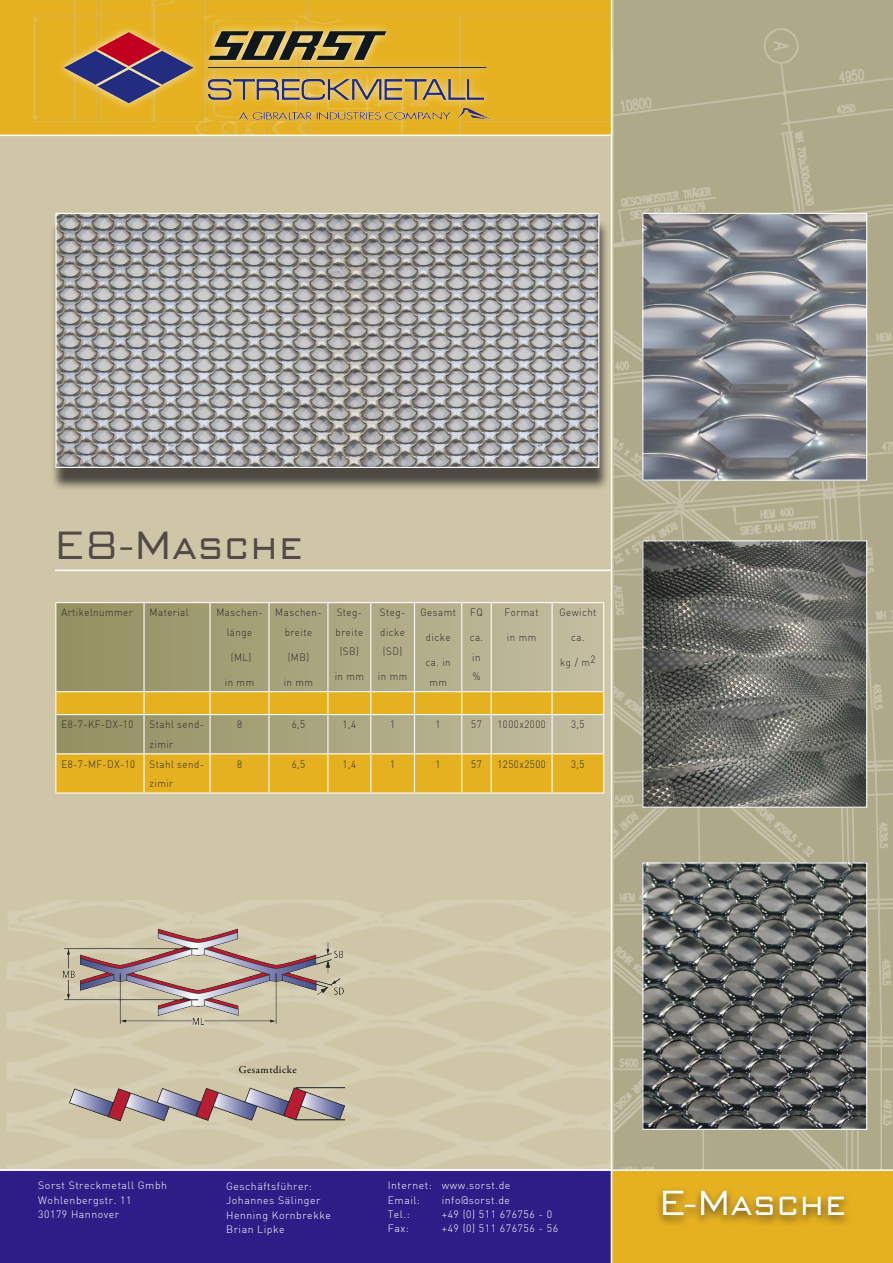
<style>
.page{position:relative;width:893px;height:1263px;background:#fff}
.page>*{position:absolute;margin:0;border:0;box-sizing:border-box;transform-origin:0 0}
.Head_02{font:300 39px "Bank Gothic";letter-spacing:.05em;color:#524a47}
.Head_02-2{font:300 34.5px "Bank Gothic";letter-spacing:.05em;color:#fff}
.Head_02-3{font:300 10.5px/19.5px "DIN";letter-spacing:.05em;color:#2c2c2c;text-align:center;scale:.93 1}
.Head_02-4{font:300 10.5px "DIN";letter-spacing:.05em;color:#fff}
.Head_02-5{font:10.5px "Adobe Garamond Pro";letter-spacing:.05em;color:#000}
</style>
<div class="page">
<div style="left:0;top:136px;width:611px;height:764px;background:#cec6a6"></div>
<svg style="left:612px;top:0;width:281px;height:1169px;background:#b1ac8c"></svg>
<svg style="left:56px;top:603px;width:547px;height:150px;background:#aba780"></svg>
<hr style="left:55px;top:602px;width:89px;height:1px;background:#fcfcfc">
<hr style="left:55px;top:603px;width:1px;height:88px;background:#fcfcfc">
<hr style="left:144px;top:602px;width:66px;height:1px;background:#fcfcfc">
<hr style="left:143px;top:603px;width:2px;height:88px;background:#fcfcfc">
<hr style="left:210px;top:602px;width:59px;height:1px;background:#fcfcfc">
<hr style="left:209px;top:603px;width:2px;height:88px;background:#fcfcfc">
<hr style="left:269px;top:602px;width:59px;height:1px;background:#fcfcfc">
<hr style="left:268px;top:603px;width:2px;height:88px;background:#fcfcfc">
<hr style="left:328px;top:602px;width:43px;height:1px;background:#fcfcfc">
<hr style="left:327px;top:603px;width:1px;height:88px;background:#fcfcfc">
<hr style="left:371px;top:602px;width:43px;height:1px;background:#fcfcfc">
<hr style="left:370px;top:603px;width:1px;height:88px;background:#fcfcfc">
<hr style="left:414px;top:602px;width:48px;height:1px;background:#fcfcfc">
<hr style="left:414px;top:603px;width:1px;height:88px;background:#fcfcfc">
<svg style="left:462px;top:602px;width:29px;height:1px"></svg>
<hr style="left:461px;top:603px;width:1px;height:88px;background:#fcfcfc">
<hr style="left:491px;top:602px;width:61px;height:1px;background:#fcfcfc">
<hr style="left:491px;top:603px;width:1px;height:88px;background:#fcfcfc">
<hr style="left:552px;top:602px;width:52px;height:1px;background:#fcfcfc">
<hr style="left:551px;top:603px;width:2px;height:88px;background:#fcfcfc">
<hr style="left:603px;top:603px;width:1px;height:88px;background:#fcfcfc">
<hr style="left:55px;top:715px;width:1px;height:38px;background:#fcfcfc">
<hr style="left:143px;top:715px;width:2px;height:38px;background:#fcfcfc">
<hr style="left:209px;top:715px;width:2px;height:38px;background:#fcfcfc">
<hr style="left:268px;top:715px;width:2px;height:38px;background:#fcfcfc">
<hr style="left:327px;top:715px;width:1px;height:38px;background:#fcfcfc">
<hr style="left:370px;top:715px;width:1px;height:38px;background:#fcfcfc">
<hr style="left:414px;top:715px;width:1px;height:38px;background:#fcfcfc">
<svg style="left:55px;top:691px;width:549px;height:24px;background:#e7b835"></svg>
<hr style="left:461px;top:715px;width:1px;height:38px;background:#fcfcfc">
<hr style="left:491px;top:714px;width:61px;height:1px;background:#fcfcfc">
<hr style="left:491px;top:715px;width:1px;height:38px;background:#fcfcfc">
<hr style="left:552px;top:714px;width:52px;height:1px;background:#fcfcfc">
<hr style="left:551px;top:715px;width:2px;height:38px;background:#fcfcfc">
<hr style="left:603px;top:715px;width:1px;height:38px;background:#fcfcfc">
<hr style="left:55px;top:753px;width:89px;height:1px;background:#fcfcfc">
<hr style="left:55px;top:754px;width:1px;height:38px;background:#fcfcfc">
<svg style="left:56px;top:753px;width:547px;height:39px;background:#e6b329"></svg>
<hr style="left:461px;top:754px;width:1px;height:38px;background:#fcfcfc">
<hr style="left:491px;top:753px;width:61px;height:1px;background:#fcfcfc">
<hr style="left:491px;top:754px;width:1px;height:38px;background:#fcfcfc">
<hr style="left:552px;top:753px;width:52px;height:1px;background:#fcfcfc">
<hr style="left:551px;top:754px;width:2px;height:38px;background:#fcfcfc">
<hr style="left:603px;top:754px;width:1px;height:38px;background:#fcfcfc">
<hr style="left:55px;top:792px;width:89px;height:2px;background:#fcfcfc">
<hr style="left:144px;top:792px;width:66px;height:2px;background:#fcfcfc">
<hr style="left:210px;top:792px;width:59px;height:2px;background:#fcfcfc">
<hr style="left:269px;top:792px;width:59px;height:2px;background:#fcfcfc">
<hr style="left:328px;top:792px;width:43px;height:2px;background:#fcfcfc">
<hr style="left:371px;top:792px;width:43px;height:2px;background:#fcfcfc">
<hr style="left:414px;top:792px;width:48px;height:2px;background:#fcfcfc">
<hr style="left:462px;top:792px;width:29px;height:2px;background:#fcfcfc">
<hr style="left:491px;top:792px;width:61px;height:2px;background:#fcfcfc">
<hr style="left:552px;top:792px;width:52px;height:2px;background:#fcfcfc">
<img style="left:644px;top:215px;width:221px;height:264px">
<div style="left:642px;top:213px;width:225px;height:268px;border:1px solid #fff"></div>
<div style="left:0;top:1170px;width:611px;height:93px;background:#2e1d86"></div>
<img style="left:0;top:900px;width:611px;height:269px">
<div style="left:50px;top:219px;width:560px;height:272px;background:#231f20;opacity:.75"></div>
<img style="left:57px;top:215px;width:540px;height:251px">
<div style="left:55px;top:213px;width:544px;height:255px;border:1px solid #fff"></div>
<img style="left:644px;top:542px;width:221px;height:264px">
<div style="left:642px;top:540px;width:225px;height:268px;border:1px solid #fff"></div>
<img style="left:644px;top:864px;width:221px;height:264px">
<div style="left:642px;top:862px;width:225px;height:268px;border:1px solid #fff"></div>
<img style="left:56px;top:919px;width:295px;height:116px">
<img style="left:66px;top:1058px;width:278px;height:88px">
<div style="left:612px;top:1169px;width:281px;height:94px;background:#e6b120"></div>
<svg style="left:0;top:0;width:611px;height:135px;background:#e5b123"></svg>
<img style="left:55px;top:19px;width:449px;height:91px">
<hr style="left:55px;top:570px;width:556px;height:1px;background:#fff">
<div style="left:388px;top:1181px;width:174px;height:56px;background:#2e1d86"></div>
<img style="left:237px;top:105px;width:258px;height:17px">
<div style="left:656px;top:1187px;width:197px;height:40px;background:#231f20;opacity:.75"></div>
<p class="Head_02" style="left:55px;top:523px;width:248px">E8-Masche</p>
<p class="Head_02-3" style="left:61px;top:603px;width:78px">Artikelnummer</p>
<p class="Head_02-3" style="left:150px;top:603px;width:44px">Material</p>
<p class="Head_02-3" style="left:216px;top:603px;width:51px">Maschen&shy;länge</p>
<p class="Head_02-3" style="left:231px;top:647px;width:24px">(ML)</p>
<p class="Head_02-3" style="left:225px;top:672px;width:33px">in mm</p>
<p class="Head_02-3" style="left:275px;top:603px;width:51px">Maschen&shy;breite</p>
<p class="Head_02-3" style="left:288px;top:647px;width:25px">(MB)</p>
<p class="Head_02-3" style="left:284px;top:672px;width:33px">in mm</p>
<p class="Head_02-3" style="left:336px;top:603px;width:31px">Steg&shy;breite (SB)</p>
<p class="Head_02-3" style="left:335px;top:667px;width:33px">in mm</p>
<p class="Head_02-3" style="left:380px;top:603px;width:29px;text-align:justify">Steg&shy;dicke (SD)</p>
<p class="Head_02-3" style="left:378px;top:667px;width:33px">in mm</p>
<p class="Head_02-3" style="left:420px;top:603px;width:40px">Gesamt</p>
<p class="Head_02-3" style="left:426px;top:628px;width:28px">dicke</p>
<p class="Head_02-3" style="left:425px;top:652px;width:29px">ca. in mm</p>
<p class="Head_02-3" style="left:470px;top:603px;width:15px">FQ</p>
<p class="Head_02-3" style="left:470px;top:628px;width:16px;text-align:left">ca. in %</p>
<p class="Head_02-3" style="left:505px;top:603px;width:38px">Format</p>
<p class="Head_02-3" style="left:507px;top:628px;width:33px">in mm</p>
<p class="Head_02-3" style="left:559px;top:603px;width:41px">Gewicht</p>
<p class="Head_02-3" style="left:571px;top:628px;width:16px">ca.</p>
<p class="Head_02-3" style="left:560px;top:652px;width:39px">kg / m2</p>
<p class="Head_02-3" style="left:61px;top:715px;width:79px">E8-7-KF-DX-10</p>
<p class="Head_02-3" style="left:150px;top:715px;width:60px;text-align:left">Stahl send&shy;zimir</p>
<p class="Head_02-3" style="left:237px;top:715px;width:7px">8</p>
<p class="Head_02-3" style="left:292px;top:715px;width:16px">6,5</p>
<p class="Head_02-3" style="left:343px;top:715px;width:16px">1,4</p>
<p class="Head_02-3" style="left:390px;top:715px;width:7px">1</p>
<p class="Head_02-3" style="left:436px;top:715px;width:7px">1</p>
<p class="Head_02-3" style="left:471px;top:715px;width:13px">57</p>
<p class="Head_02-3" style="left:497px;top:715px;width:54px">1000x2000</p>
<p class="Head_02-3" style="left:571px;top:715px;width:16px">3,5</p>
<p class="Head_02-3" style="left:61px;top:754px;width:81px">E8-7-MF-DX-10</p>
<p class="Head_02-3" style="left:150px;top:754px;width:60px;text-align:left">Stahl send&shy;zimir</p>
<p class="Head_02-3" style="left:237px;top:754px;width:7px">8</p>
<p class="Head_02-3" style="left:292px;top:754px;width:16px">6,5</p>
<p class="Head_02-3" style="left:343px;top:754px;width:16px">1,4</p>
<p class="Head_02-3" style="left:390px;top:754px;width:7px">1</p>
<p class="Head_02-3" style="left:436px;top:754px;width:7px">1</p>
<p class="Head_02-3" style="left:471px;top:754px;width:13px">57</p>
<p class="Head_02-3" style="left:497px;top:754px;width:54px">1250x2500</p>
<p class="Head_02-3" style="left:571px;top:754px;width:16px">3,5</p>
<p class="Head_02-4" style="left:38px;top:1179px;width:130px">Sorst Streckmetall Gmbh</p>
<p class="Head_02-4" style="left:38px;top:1193px;width:95px">Wohlenbergstr. 11</p>
<p class="Head_02-4" style="left:38px;top:1208px;width:82px">30179 Hannover</p>
<p class="Head_02-5" style="left:239px;top:1063px;width:59px">Gesamtdicke</p>
<p class="Head_02-4" style="left:226px;top:1180px;width:87px">Geschäftsführer:</p>
<p class="Head_02-4" style="left:226px;top:1194px;width:96px">Johannes Sälinger</p>
<p class="Head_02-4" style="left:226px;top:1208px;width:106px">Henning Kornbrekke</p>
<p class="Head_02-4" style="left:226px;top:1223px;width:60px">Brian Lipke</p>
<p class="Head_02-4" style="left:388px;top:1179px;width:124px">Internet: www.sorst.de</p>
<p class="Head_02-4" style="left:388px;top:1193px;width:34px">Email:</p>
<p class="Head_02-4" style="left:442px;top:1193px;width:70px">info@sorst.de</p>
<p class="Head_02-4" style="left:388px;top:1208px;width:24px">Tel.:</p>
<p class="Head_02-4" style="left:442px;top:1208px;width:112px">+49 (0) 511 676756 - 0</p>
<p class="Head_02-4" style="left:388px;top:1222px;width:23px">Fax:</p>
<p class="Head_02-4" style="left:442px;top:1222px;width:118px">+49 (0) 511 676756 - 56</p>
<p class="Head_02-2" style="left:660px;top:1183px;width:187px">E-Masche</p>
</div>
